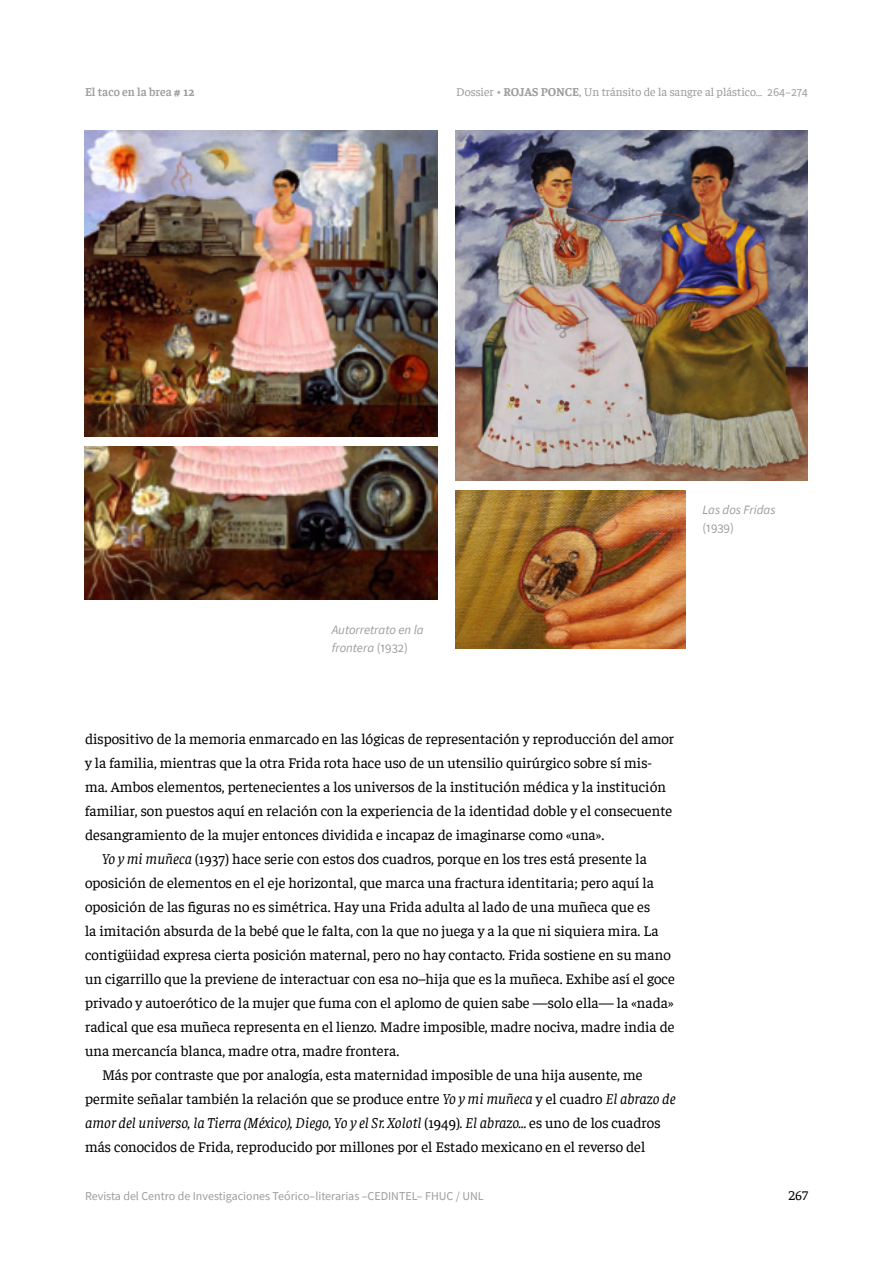
<style>
.page{position:relative;width:893px;height:1263px;background:#fff}
.page>*{position:absolute;margin:0;border:0;box-sizing:border-box;transform-origin:0 0}
.t1{font:15px "Faustina";color:#000}
.t2{font:italic 15px "Faustina";color:#000}
.t3{font:13.5px "Faustina";color:#000}
.t4{font:italic 12.75px/18.8px "Source Sans Pro";color:#9d9d9c}
.t5{font:12.75px "Source Sans Pro";color:#9d9d9c}
.t6{font:12px "Source Sans Pro";color:#9d9d9c}
.t7{font:12px "Faustina";color:#9d9d9c}
.t8{font:600 12px "Faustina";color:#9d9d9c}
.s1{font-weight:700}
.s2{font-family:"Source Sans Pro"}
.s3{font-style:normal}
.s4{font-style:italic}
</style>
<div class="page">
<img style="left:85px;top:131px;width:352px;height:305px">
<img style="left:85px;top:447px;width:352px;height:152px">
<img style="left:456px;top:131px;width:352px;height:349px">
<img style="left:456px;top:491px;width:230px;height:157px">
<p class="t8" style="left:85px;top:84px;width:111px">El taco en la brea <span class="s1"># 12</span></p>
<p class="t7" style="left:456px;top:84px;width:353px">Dossier • <span class="s1">ROJAS PONCE</span>, Un tránsito de la sangre al plástico… <span class="s2">264–274</span></p>
<p class="t4" style="left:702px;top:500px;width:75px">Las dos Fridas</p>
<p class="t5" style="left:702px;top:520px;width:33px">(1939)</p>
<p class="t4" style="left:332px;top:620px;width:93px">Autorretrato en la frontera <span class="s3">(1932)</span></p>
<p class="t1" style="left:85px;top:729px;width:591px">dispositivo de la memoria enmarcado en las lógicas de representación y reproducción del amor</p>
<p class="t1" style="left:85px;top:753px;width:569px">y la familia, mientras que la otra Frida rota hace uso de un utensilio quirúrgico sobre sí mis-</p>
<p class="t1" style="left:85px;top:777px;width:583px">ma. Ambos elementos, pertenecientes a los universos de la institución médica y la institución</p>
<p class="t1" style="left:85px;top:801px;width:589px">familiar, son puestos aquí en relación con la experiencia de la identidad doble y el consecuente</p>
<p class="t1" style="left:85px;top:825px;width:521px">desangramiento de la mujer entonces dividida e incapaz de imaginarse como «una».</p>
<p class="t1" style="left:102px;top:849px;width:546px"><span class="s4">Yo y mi muñeca</span> (1937) hace serie con estos dos cuadros, porque en los tres está presente la</p>
<p class="t1" style="left:85px;top:873px;width:570px">oposición de elementos en el eje horizontal, que marca una fractura identitaria; pero aquí la</p>
<p class="t1" style="left:85px;top:897px;width:567px">oposición de las figuras no es simétrica. Hay una Frida adulta al lado de una muñeca que es</p>
<p class="t1" style="left:85px;top:921px;width:575px">la imitación absurda de la bebé que le falta, con la que no juega y a la que ni siquiera mira. La</p>
<p class="t1" style="left:85px;top:945px;width:587px">contigüidad expresa cierta posición maternal, pero no hay contacto. Frida sostiene en su mano</p>
<p class="t1" style="left:85px;top:969px;width:591px">un cigarrillo que la previene de interactuar con esa no–hija que es la muñeca. Exhibe así el goce</p>
<p class="t1" style="left:85px;top:993px;width:590px">privado y autoerótico de la mujer que fuma con el aplomo de quien sabe —solo ella— la «nada»</p>
<p class="t1" style="left:85px;top:1017px;width:591px">radical que esa muñeca representa en el lienzo. Madre imposible, madre nociva, madre india de</p>
<p class="t1" style="left:85px;top:1041px;width:316px">una mercancía blanca, madre otra, madre frontera.</p>
<p class="t1" style="left:102px;top:1065px;width:542px">Más por contraste que por analogía, esta maternidad imposible de una hija ausente, me</p>
<p class="t1" style="left:85px;top:1089px;width:592px">permite señalar también la relación que se produce entre <span class="s4">Yo y mi muñeca</span> y el cuadro <span class="s4">El abrazo de</span></p>
<p class="t2" style="left:85px;top:1113px;width:577px">amor del universo, la Tierra (México), Diego, Yo y el Sr. Xolotl <span class="s3">(1949)</span>. El abrazo... <span class="s3">es uno de los cuadros</span></p>
<p class="t1" style="left:85px;top:1137px;width:562px">más conocidos de Frida, reproducido por millones por el Estado mexicano en el reverso del</p>
<p class="t6" style="left:85px;top:1188px;width:400px">Revista del Centro de Investigaciones Teórico–literarias –CEDINTEL– FHUC / UNL</p>
<p class="t3" style="left:788px;top:1186px;width:21px">267</p>
</div>
